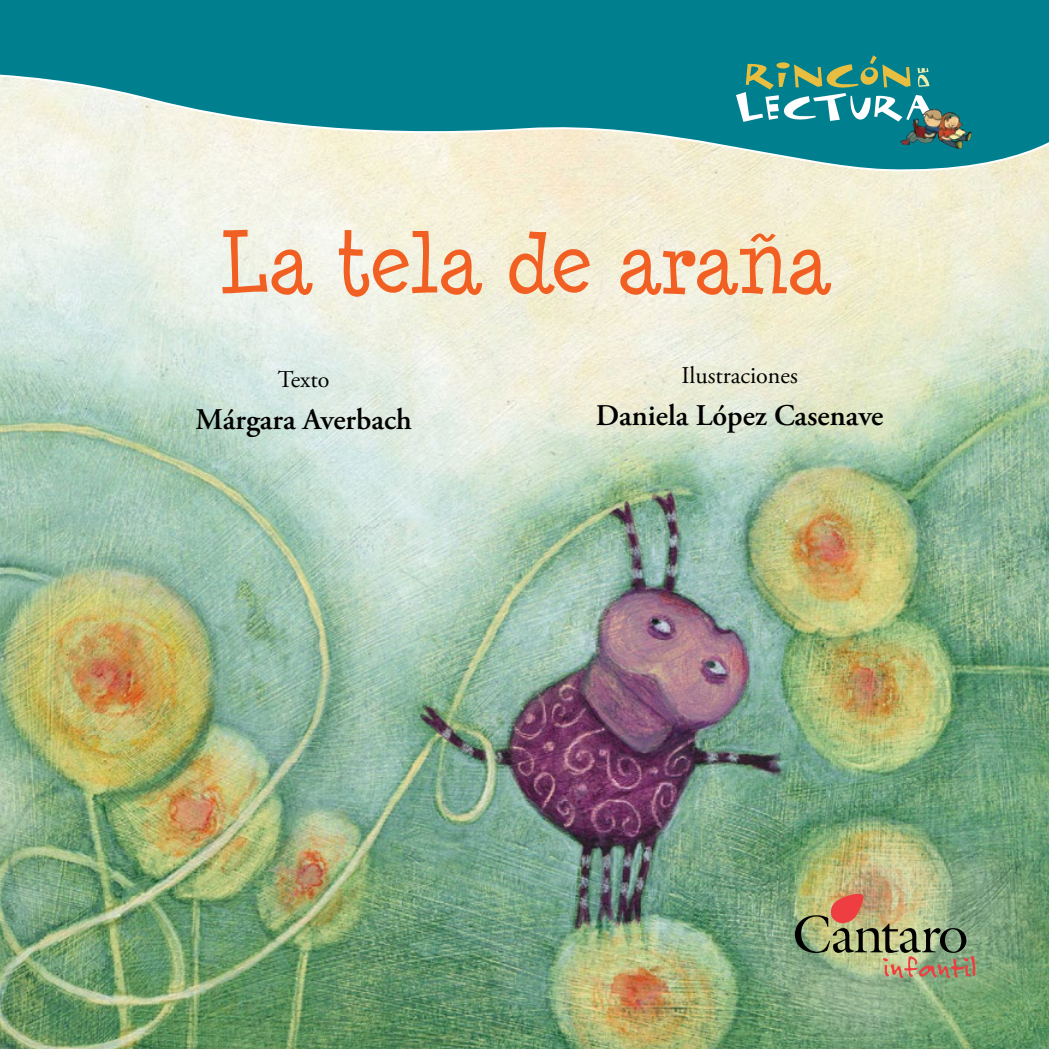
<style>
.page{position:relative;width:1049px;height:1049px;background:#fff}
.page>*{position:absolute;margin:0;border:0;box-sizing:border-box;transform-origin:0 0}
.t1{font:84px "Minya Nouvelle";letter-spacing:-.005em;color:#f15f22}
.t2{font:600 30px "Adobe Garamond Pro";color:#000}
.t3{font:24px "Adobe Garamond Pro";color:#000}
</style>
<div class="page">
<img style="left:0;top:177px;width:1049px;height:872px">
<svg style="left:0;top:0;width:1049px;height:177px;background:#459fa5"></svg>
<img style="left:900px;top:109px;width:71px;height:40px">
<svg style="left:736px;top:55px;width:196px;height:72px;background:#3f9794"></svg>
<img style="left:795px;top:893px;width:180px;height:86px">
<h1 class="t1" style="left:215px;top:217px;width:615px">La tela de araña</h1>
<p class="t3" style="left:278px;top:365px;width:53px">Texto</p>
<p class="t2" style="left:196px;top:403px;width:217px">Márgara Averbach</p>
<p class="t3" style="left:681px;top:361px;width:118px">Ilustraciones</p>
<p class="t2" style="left:596px;top:399px;width:289px">Daniela López Casenave</p>
</div>
